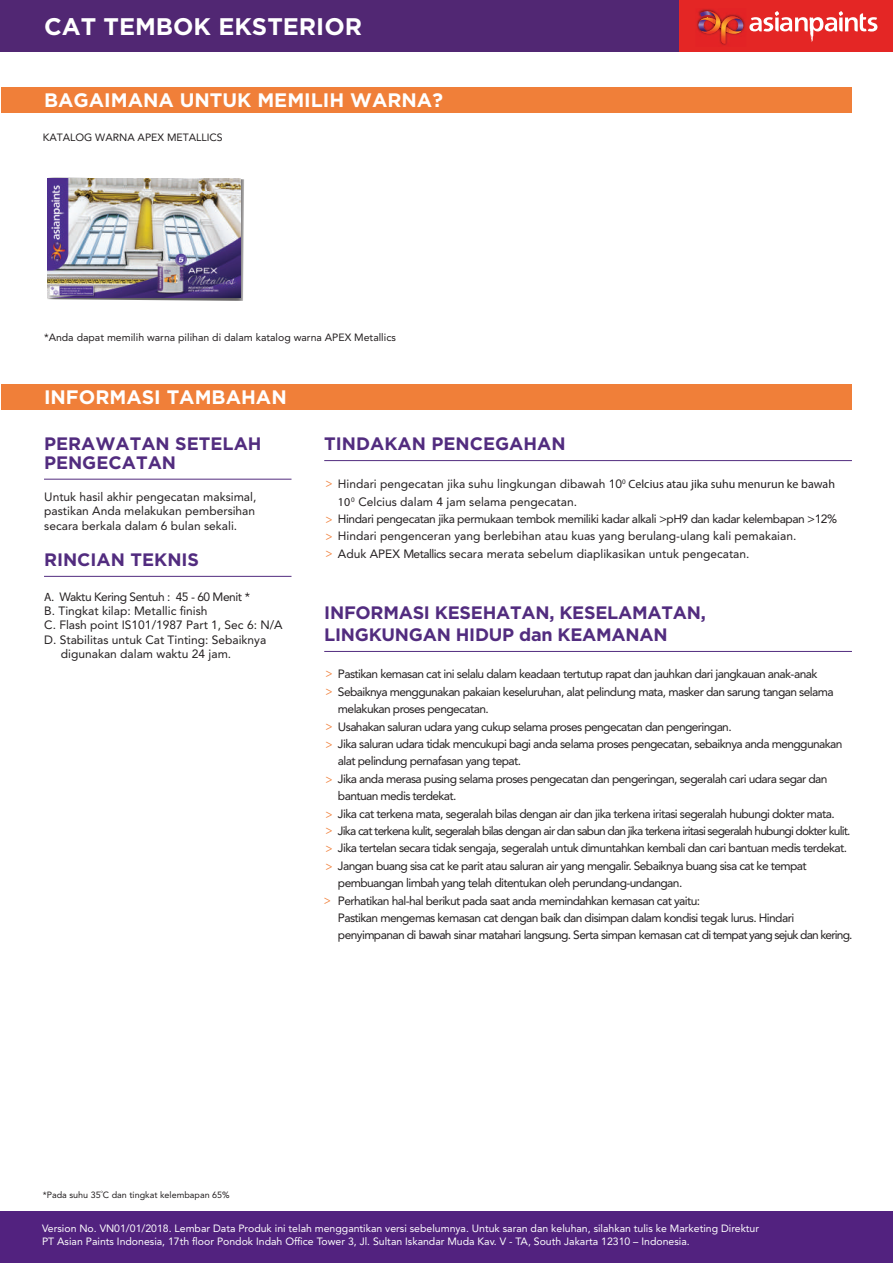
<style>
.page{position:relative;width:893px;height:1263px;background:#fff}
.page>*{position:absolute;margin:0;border:0;box-sizing:border-box;transform-origin:0 0}
.t1{font:700 24px "Gotham";color:#fff}
.t2{font:700 19.5px "Gotham";color:#fff}
.t3{font:700 18px/18.6px "Gotham";color:#522c7f}
.t4{font:12px/17.4px "Avenir LT Std";letter-spacing:-.05em;color:#231f20}
.t5{font:12px/17.4px "Avenir LT Std";color:#231f20}
.t6{font:12px "Avenir LT Std";letter-spacing:-.07em;color:#231f20}
.t7{font:700 12px "Sanuk";color:#f07f39}
.t8{font:10.5px/12.6px "Avenir LT Std";color:#fff}
.t9{font:10.5px "Avenir LT Std";color:#231f20}
.t10{font:9px "Avenir LT Std";color:#231f20}
.s1{font-family:"Avenir LT"}
.s2{font-family:"Sanuk";font-weight:700;color:#f07f39}
</style>
<div class="page">
<div style="left:0;top:0;width:893px;height:51px;background:#512773"></div>
<div style="left:679px;top:0;width:214px;height:51px;background:#e42625"></div>
<svg style="left:749px;top:11px;width:128px;height:31px"></svg>
<img style="left:696px;top:9px;width:49px;height:36px">
<img style="left:741px;top:18px;width:2px;height:14px">
<svg style="left:698px;top:18px;width:23px;height:15px"></svg>
<img style="left:701px;top:11px;width:19px;height:23px">
<img style="left:721px;top:16px;width:20px;height:28px">
<div style="left:0;top:1212px;width:893px;height:51px;background:#52227f"></div>
<div style="left:2px;top:87px;width:850px;height:26px;background:#f07f39"></div>
<div style="left:2px;top:384px;width:850px;height:25px;background:#f07f39"></div>
<hr style="left:44px;top:479px;width:247px;height:1px;background:#522c7f">
<hr style="left:44px;top:576px;width:247px;height:1px;background:#522c7f">
<hr style="left:324px;top:651px;width:528px;height:1px;background:#522c7f">
<hr style="left:324px;top:460px;width:528px;height:1px;background:#522c7f">
<img style="left:47px;top:179px;width:197px;height:122px">
<img style="left:47px;top:178px;width:194px;height:119px">
<h1 class="t1" style="left:44px;top:12px;width:320px">CAT TEMBOK EKSTERIOR</h1>
<h2 class="t2" style="left:44px;top:89px;width:400px">BAGAIMANA UNTUK MEMILIH WARNA?</h2>
<p class="t9" style="left:43px;top:132px;width:181px">KATALOG WARNA APEX METALLICS</p>
<p class="t9" style="left:44px;top:331px;width:353px">*Anda dapat memilih warna pilihan di dalam katalog warna APEX Metallics</p>
<h2 class="t2" style="left:44px;top:386px;width:244px">INFORMASI TAMBAHAN</h2>
<h3 class="t3" style="left:44px;top:434px;width:219px">PERAWATAN SETELAH<br>PENGECATAN</h3>
<p class="t4" style="left:44px;top:489px;width:214px;line-height:14.4px;text-align:justify">Untuk hasil akhir pengecatan maksimal, pastikan Anda melakukan pembersihan secara berkala dalam 6 bulan sekali.</p>
<h3 class="t3" style="left:44px;top:550px;width:157px">RINCIAN TEKNIS</h3>
<p class="t4" style="left:44px;top:588px;width:207px"><span class="s1">A.</span> Waktu Kering Sentuh : 45 - 60 Menit *</p>
<p class="t5" style="left:44px;top:602px;width:165px">B. Tingkat kilap: Metallic finish</p>
<p class="t5" style="left:44px;top:616px;width:240px">C. Flash point IS101/1987 Part 1, Sec 6: N/A</p>
<p class="t5" style="left:44px;top:631px;width:224px">D. Stabilitas untuk Cat Tinting: Sebaiknya</p>
<p class="t5" style="left:61px;top:645px;width:172px">digunakan dalam waktu 24 jam.</p>
<h3 class="t3" style="left:324px;top:434px;width:243px">TINDAKAN PENCEGAHAN</h3>
<p class="t7" style="left:326px;top:475px;width:9px">&gt;</p>
<p class="t5" style="left:325px;top:510px;width:513px"><span class="s2">&gt;</span> Hindari pengecatan jika permukaan tembok memiliki kadar alkali &gt;pH9 dan kadar kelembapan &gt;12% <span class="s2">&gt;</span> Hindari pengenceran yang berlebihan atau kuas yang berulang-ulang kali pemakaian.<br><span class="s2">&gt;</span> Aduk APEX Metallics secara merata sebelum diaplikasikan untuk pengecatan.</p>
<p class="t5" style="left:338px;top:475px;width:499px">Hindari pengecatan jika suhu lingkungan dibawah 10<sup>0</sup> <span class="s1">Celcius atau jika suhu menurun ke bawah<br>10</span><sup>0</sup> Celcius dalam 4 jam selama pengecatan.</p>
<h3 class="t3" style="left:324px;top:602px;width:383px;line-height:21.6px">INFORMASI KESEHATAN, KESELAMATAN,<br>LINGKUNGAN HIDUP dan KEAMANAN</h3>
<p class="t4" style="left:338px;top:665px;width:481px">Pastikan kemasan cat ini selalu dalam keadaan tertutup rapat dan jauhkan dari jangkauan anak-anak</p>
<p class="t4" style="left:338px;top:700px;width:152px">melakukan proses pengecatan.</p>
<p class="t7" style="left:325px;top:665px;width:9px">&gt;</p>
<p class="t4" style="left:325px;top:683px;width:510px"><span class="s2">&gt;</span> Sebaiknya menggunakan pakaian keseluruhan, alat pelindung mata, masker dan sarung tangan selama</p>
<p class="t4" style="left:325px;top:718px;width:518px"><span class="s2">&gt;</span> Usahakan saluran udara yang cukup selama proses pengecatan dan pengeringan.<br><span class="s2">&gt;</span> Jika saluran udara tidak mencukupi bagi anda selama proses pengecatan, sebaiknya anda menggunakan</p>
<p class="t4" style="left:325px;top:770px;width:503px"><span class="s2">&gt;</span> Jika anda merasa pusing selama proses pengecatan dan pengeringan, segeralah cari udara segar dan</p>
<p class="t4" style="left:338px;top:752px;width:185px">alat pelindung pernafasan yang tepat.</p>
<p class="t4" style="left:338px;top:787px;width:120px">bantuan medis terdekat.</p>
<p class="t4" style="left:325px;top:805px;width:511px"><span class="s2">&gt;</span> Jika cat terkena mata, segeralah bilas dengan air dan jika terkena iritasi segeralah hubungi dokter mata.</p>
<p class="t4" style="left:325px;top:839px;width:523px"><span class="s2">&gt;</span> Jika tertelan secara tidak sengaja, segeralah untuk dimuntahkan kembali dan cari bantuan medis terdekat. <span class="s2">&gt;</span> Jangan buang sisa cat ke parit atau saluran air yang mengalir. Sebaiknya buang sisa cat ke tempat</p>
<p class="t7" style="left:324px;top:893px;width:9px">&gt;</p>
<p class="t6" style="left:325px;top:824px;width:526px"><span class="s2">&gt;</span> Jika cat terkena kulit, segeralah bilas dengan air dan sabun dan jika terkena iritasi segeralah hubungi dokter kulit.</p>
<p class="t4" style="left:338px;top:874px;width:516px">pembuangan limbah yang telah ditentukan oleh perundang-undangan.<br>Perhatikan hal-hal berikut pada saat anda memindahkan kemasan cat yaitu:<br>Pastikan mengemas kemasan cat dengan baik dan disimpan dalam kondisi tegak lurus. Hindari penyimpanan di bawah sinar matahari langsung. Serta simpan kemasan cat di tempat yang sejuk dan kering.</p>
<p class="t10" style="left:43px;top:1189px;width:189px">*Pada suhu 35 C dan tingkat kelembapan 65%</p>
<p class="t8" style="left:42px;top:1222px;width:719px">Version No. VN01/01/2018. Lembar Data Produk ini telah menggantikan versi sebelumnya. Untuk saran dan keluhan, silahkan tulis ke Marketing Direktur<br>PT Asian Paints Indonesia, 17th floor Pondok Indah Office Tower 3, Jl. Sultan Iskandar Muda Kav. V - TA, South Jakarta 12310 – Indonesia.</p>
</div>
